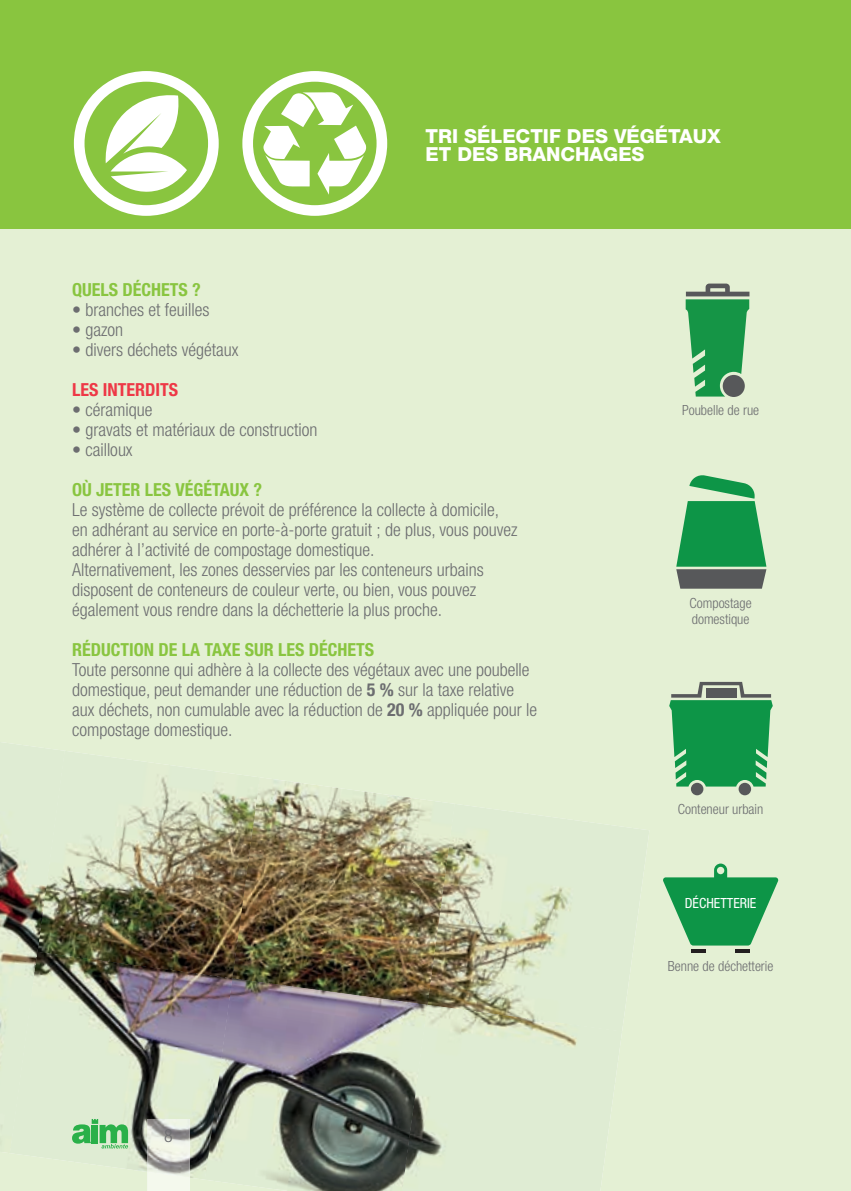
<style>
.page{position:relative;width:851px;height:1191px;background:#fff}
.page>*{position:absolute;margin:0;border:0;box-sizing:border-box;transform-origin:0 0}
.t1{font:800 19.4px/18px "Helvetica Neue LT Std";color:#fff}
.t2{font:300 condensed 18px/20px "Helvetica Neue LT Std";color:#6c6d70}
.t3{font:700 condensed 18px "Helvetica Neue LT Std";color:#89c540}
.t4{font:700 condensed 18px "Helvetica Neue LT Std";color:#ee3846}
.t5{font:300 condensed 14px/16px "Helvetica Neue LT Std";color:#6c6d70}
.t6{font:condensed 14px "Helvetica Neue LT Std";color:#fff}
.s1{font-weight:700}
</style>
<div class="page">
<div style="left:0;top:229px;width:850px;height:962px;background:#e4f0d4"></div>
<img style="left:455px;top:803px;width:194px;height:228px">
<img style="left:260px;top:777px;width:195px;height:227px">
<img style="left:65px;top:750px;width:195px;height:228px">
<img style="left:0;top:742px;width:65px;height:411px">
<img style="left:427px;top:1004px;width:195px;height:187px">
<img style="left:205px;top:978px;width:222px;height:213px">
<img style="left:10px;top:951px;width:222px;height:228px">
<div style="left:0;top:0;width:850px;height:229px;background:#89c53f"></div>
<svg style="left:74px;top:71px;width:145px;height:145px"></svg>
<svg style="left:242px;top:71px;width:145px;height:145px"></svg>
<svg style="left:685px;top:283px;width:64px;height:113px;background:#53aa6f"></svg>
<div style="left:722px;top:375px;width:22px;height:22px;background:#57585a;border-radius:50%"></div>
<div style="left:690px;top:783px;width:13px;height:12px;background:#57585a;border-radius:50%"></div>
<svg style="left:669px;top:682px;width:103px;height:104px;background:#3ea365"></svg>
<div style="left:738px;top:783px;width:13px;height:12px;background:#57585a;border-radius:50%"></div>
<svg style="left:676px;top:474px;width:90px;height:114px;background:#51a36f"></svg>
<svg style="left:691px;top:948px;width:14px;height:4px"></svg>
<svg style="left:735px;top:948px;width:15px;height:4px"></svg>
<svg style="left:662px;top:863px;width:116px;height:82px;background:#59b579"></svg>
<svg style="left:147px;top:1177px;width:43px;height:14px"></svg>
<img style="left:147px;top:1119px;width:43px;height:58px">
<svg style="left:72px;top:1119px;width:56px;height:29px;background:#7ecb89"></svg>
<p class="t1" style="left:425px;top:127px;width:297px">TRI SÉLECTIF DES VÉGÉTAUX<br>ET DES BRANCHAGES</p>
<p class="t3" style="left:72px;top:279px;width:130px">QUELS DÉCHETS ?</p>
<p class="t2" style="left:72px;top:300px;width:139px">• branches et feuilles</p>
<p class="t2" style="left:72px;top:320px;width:52px">• gazon</p>
<p class="t2" style="left:72px;top:340px;width:168px">• divers déchets végétaux</p>
<p class="t4" style="left:72px;top:379px;width:107px">LES INTERDITS</p>
<p class="t2" style="left:72px;top:400px;width:82px">• céramique</p>
<p class="t2" style="left:72px;top:420px;width:247px">• gravats et matériaux de construction</p>
<p class="t2" style="left:72px;top:440px;width:62px">• cailloux</p>
<p class="t3" style="left:72px;top:479px;width:191px">OÙ JETER LES VÉGÉTAUX ?</p>
<p class="t2" style="left:72px;top:500px;width:446px">Le système de collecte prévoit de préférence la collecte à domicile, en adhérant au service en porte-à-porte gratuit ; de plus, vous pouvez adhérer à l’activité de compostage domestique.<br>Alternativement, les zones desservies par les conteneurs urbains disposent de conteneurs de couleur verte, ou bien, vous pouvez également vous rendre dans la déchetterie la plus proche.</p>
<p class="t3" style="left:72px;top:639px;width:303px">RÉDUCTION DE LA TAXE SUR LES DÉCHETS</p>
<p class="t2" style="left:72px;top:660px;width:466px">Toute personne qui adhère à la collecte des végétaux avec une poubelle domestique, peut demander une réduction de <span class="s1">5 %</span> sur la taxe relative aux déchets, non cumulable avec la réduction de <span class="s1">20 %</span> appliquée pour le compostage domestique.</p>
<p class="t2" style="left:164px;top:1125px;width:10px">8</p>
<p class="t5" style="left:682px;top:402px;width:79px">Poubelle de rue</p>
<p class="t5" style="left:689px;top:594px;width:63px">Compostage domestique</p>
<p class="t5" style="left:677px;top:801px;width:87px">Conteneur urbain</p>
<p class="t6" style="left:684px;top:894px;width:73px">DÉCHETTERIE</p>
<p class="t5" style="left:667px;top:957px;width:107px">Benne de déchetterie</p>
</div>
